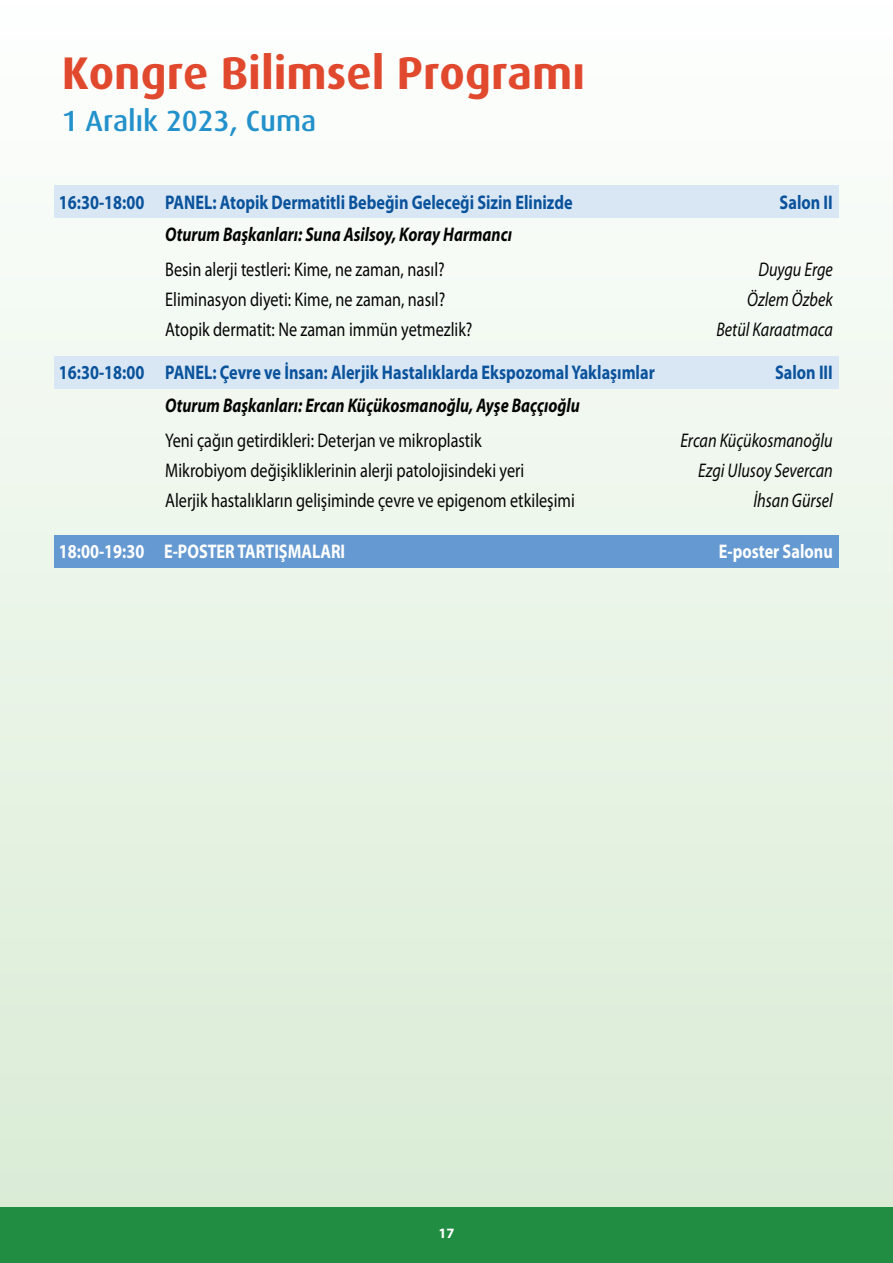
<style>
.page{position:relative;width:893px;height:1263px;background:#fff}
.page>*{position:absolute;margin:0;border:0;box-sizing:border-box;transform-origin:0 0}
.t1{font:45.75px "Dax Bold Tr";color:#e1492e}
.t2{font:29.25px "Dax Medium Tr";color:#2391cb}
.t3{font:19.8px "Myriad Pro";color:#040503;scale:.82 1}
.t4{font:700 19.8px "Myriad Pro";color:#0a539c;scale:.82 1}
.t5{font:italic 700 19.8px "Myriad Pro";color:#040503;scale:.82 1}
.t6{font:italic 19.8px "Myriad Pro";color:#040503;scale:.82 1}
.t7{font:700 19.8px "Myriad Pro";color:#fff;scale:.82 1}
.t8{font:700 14.25px "Myriad Pro";color:#fff}
</style>
<div class="page">
<div style="left:0;top:0;width:893px;height:1263px;background:linear-gradient(to bottom,#fdfffe,#d8ebd3)"></div>
<div style="left:0;top:1208px;width:893px;height:55px;background:#208d43"></div>
<div style="left:54px;top:185px;width:785px;height:33px;background:#d9e7f5"></div>
<div style="left:54px;top:356px;width:785px;height:33px;background:#d9e7f5"></div>
<div style="left:54px;top:535px;width:785px;height:33px;background:#6599d1"></div>
<h1 class="t1" style="left:62px;top:47px;width:525px">Kongre Bilimsel Program›</h1>
<h2 class="t2" style="left:62px;top:104px;width:256px">1 Aralık 2023, Cuma</h2>
<p class="t4" style="left:59px;top:189px;width:628px">16:30-18:00 PANEL: Atopik Dermatitli Bebeğin Geleceği Sizin Elinizde</p>
<p class="t4" style="left:780px;top:189px;width:66px">Salon II</p>
<p class="t5" style="left:165px;top:222px;width:425px">Oturum Başkanları: Suna Asilsoy, Koray Harmancı</p>
<p class="t3" style="left:165px;top:257px;width:342px">Besin alerji testleri: Kime, ne zaman, nasıl?</p>
<p class="t6" style="left:758px;top:257px;width:92px">Duygu Erge</p>
<p class="t3" style="left:165px;top:287px;width:343px">Eliminasyon diyeti: Kime, ne zaman, nasıl?</p>
<p class="t6" style="left:747px;top:287px;width:106px">Özlem Özbek</p>
<p class="t3" style="left:165px;top:317px;width:376px">Atopik dermatit: Ne zaman immün yetmezlik?</p>
<p class="t6" style="left:716px;top:317px;width:143px">Betül Karaatmaca</p>
<p class="t4" style="left:59px;top:360px;width:728px">16:30-18:00 PANEL: Çevre ve İnsan: Alerjik Hastalıklarda Ekspozomal Yaklaşımlar</p>
<p class="t4" style="left:775px;top:360px;width:72px">Salon III</p>
<p class="t5" style="left:165px;top:392px;width:507px">Oturum Başkanları: Ercan Küçükosmanoğlu, Ayşe Baççıoğlu</p>
<p class="t3" style="left:165px;top:428px;width:387px">Yeni çağın getirdikleri: Deterjan ve mikroplastik</p>
<p class="t6" style="left:680px;top:428px;width:187px">Ercan Küçükosmanoğlu</p>
<p class="t3" style="left:165px;top:458px;width:439px">Mikrobiyom değişikliklerinin alerji patolojisindeki yeri</p>
<p class="t6" style="left:698px;top:458px;width:166px">Ezgi Ulusoy Severcan</p>
<p class="t3" style="left:165px;top:488px;width:501px">Alerjik hastalıkların gelişiminde çevre ve epigenom etkileşimi</p>
<p class="t6" style="left:753px;top:488px;width:98px">İhsan Gürsel</p>
<p class="t7" style="left:59px;top:539px;width:351px">18:00-19:30 E-POSTER TARTIŞMALARI</p>
<p class="t7" style="left:719px;top:539px;width:141px">E-poster Salonu</p>
<p class="t8" style="left:438px;top:1224px;width:18px">17</p>
</div>
